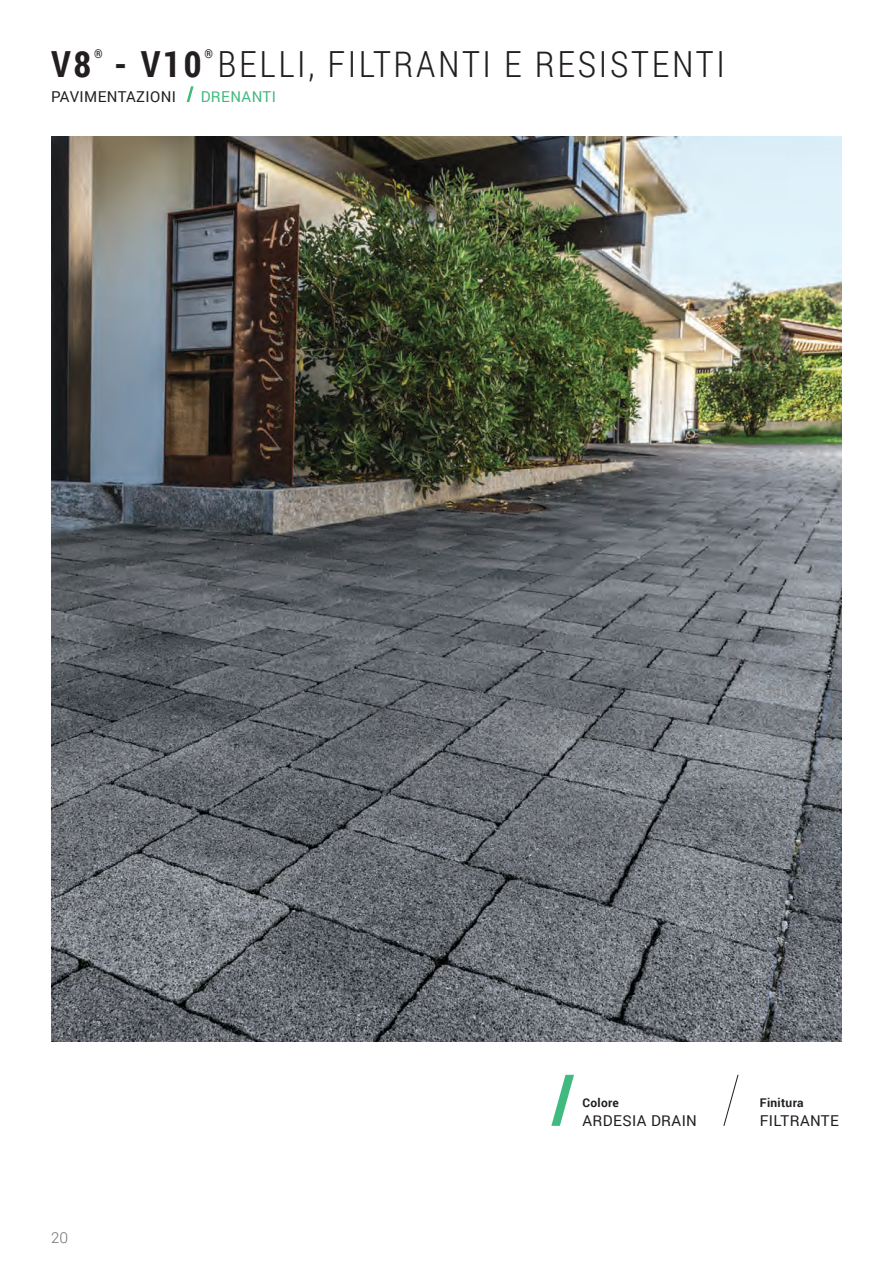
<style>
.page{position:relative;width:893px;height:1263px;background:#fff}
.page>*{position:absolute;margin:0;border:0;box-sizing:border-box;transform-origin:0 0}
.t1{font:300 36px "Roboto Condensed";letter-spacing:.075em;color:#231f20}
.t2{font:700 36px "Roboto Condensed";color:#231f20}
.t3{font:15px "Roboto";letter-spacing:.025em;color:#231f20}
.t4{font:15px "Roboto";letter-spacing:.025em;color:#41ba80}
.t5{font:300 15px "Roboto";color:#6c6d70}
.t6{font:700 12.3px "Roboto Condensed";color:#231f20}
.t7{font:700 12px "Roboto";letter-spacing:.025em;color:#231f20}
.s1{font-weight:700}
</style>
<div class="page">
<svg style="left:187px;top:86px;width:7px;height:16px"></svg>
<svg style="left:551px;top:1075px;width:23px;height:51px"></svg>
<svg style="left:723px;top:1075px;width:16px;height:51px"></svg>
<img style="left:51px;top:136px;width:791px;height:906px">
<h1 class="t2" style="left:51px;top:39px;width:42px">V8</h1>
<p class="t6" style="left:94px;top:45px;width:10px">®</p>
<h1 class="t1" style="left:114px;top:39px;width:612px"><span class="s1">- V10</span> BELLI, FILTRANTI E RESISTENTI</h1>
<p class="t6" style="left:204px;top:45px;width:10px">®</p>
<p class="t3" style="left:51px;top:86px;width:127px">PAVIMENTAZIONI</p>
<p class="t4" style="left:201px;top:86px;width:77px">DRENANTI</p>
<p class="t5" style="left:51px;top:1227px;width:19px">20</p>
<p class="t7" style="left:582px;top:1094px;width:38px">Colore</p>
<p class="t3" style="left:582px;top:1110px;width:116px">ARDESIA DRAIN</p>
<p class="t7" style="left:760px;top:1094px;width:45px">Finitura</p>
<p class="t3" style="left:760px;top:1110px;width:81px">FILTRANTE</p>
</div>
